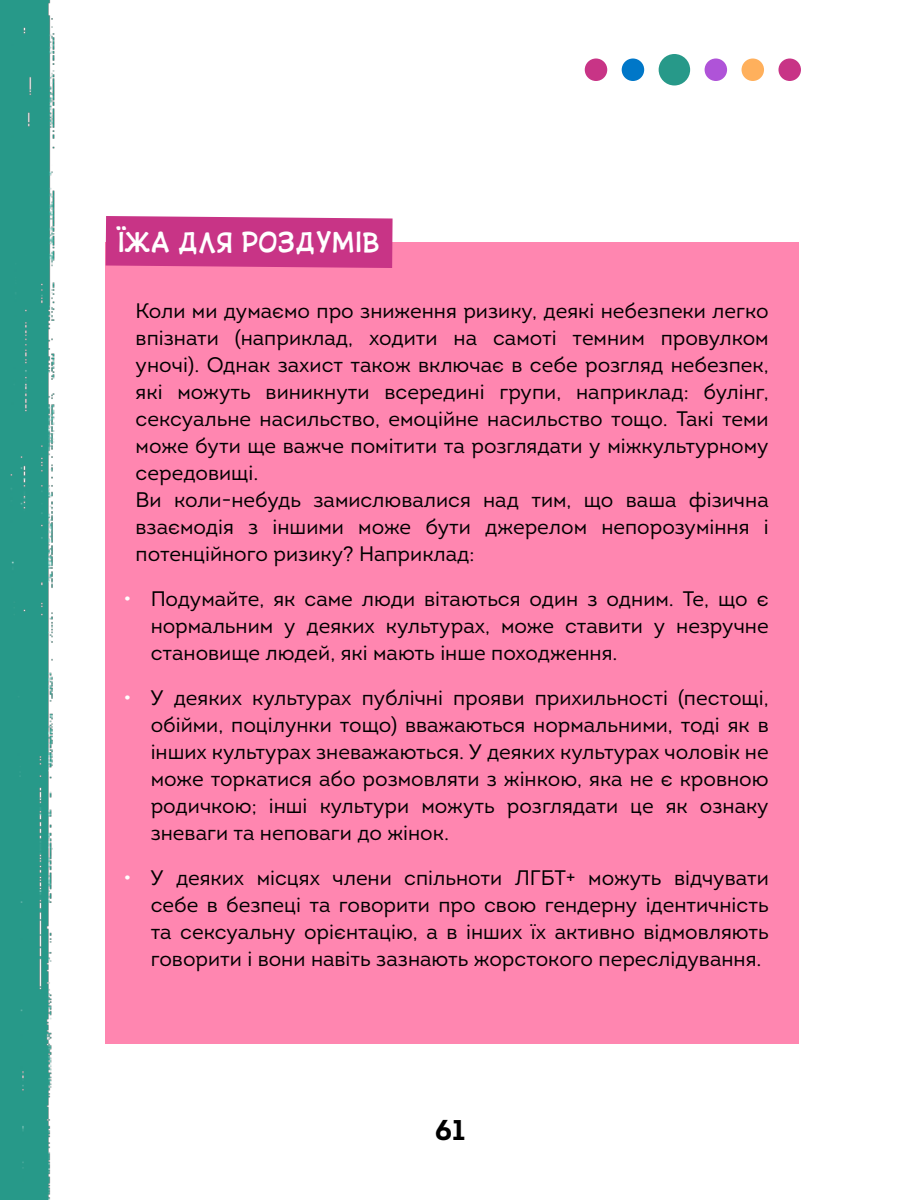
<style>
.page{position:relative;width:900px;height:1200px;background:#fff}
.page>*{position:absolute;margin:0;border:0;box-sizing:border-box;transform-origin:0 0}
.t1{font:700 28.5px "Intro";color:#000}
.t2{font:27px "V 10 Cent Comics";color:#fff}
.t3{font:21px/27px "Intro";color:#000;text-align:justify}
.s1{color:#fff}
</style>
<div class="page">
<img style="left:0;top:0;width:801px;height:1200px">
<div style="left:106px;top:216px;width:287px;height:52px;background:#c83486"></div>
<p class="t2" style="left:117px;top:226px;width:264px">їжа для роздумів</p>
<p class="t3" style="left:136px;top:297px;width:635px;text-align:left">Коли ми думаємо про зниження ризику, деякі небезпеки легко впізнати (наприклад, ходити на самоті темним провулком уночі). Однак захист також включає в себе розгляд небезпек, які можуть виникнути всередині групи, наприклад: булінг, сексуальне насильство, емоційне насильство тощо. Такі теми може бути ще важче помітити та розглядати у міжкультурному середовищі.<br>Ви коли-небудь замислювалися над тим, що ваша фізична взаємодія з іншими може бути джерелом непорозуміння і потенційного ризику? Наприклад:</p>
<p class="t3" style="left:151px;top:585px;width:620px;text-indent:-27px"><span class="s1">•</span> Подумайте, як саме люди вітаються один з одним. Те, що є нормальним у деяких культурах, може ставити у незручне становище людей, які мають інше походження.</p>
<p class="t3" style="left:151px;top:684px;width:620px;text-indent:-27px"><span class="s1">•</span> У деяких культурах публічні прояви прихильності (пестощі, обійми, поцілунки тощо) вважаються нормальними, тоді як в інших культурах зневажаються. У деяких культурах чоловік не може торкатися або розмовляти з жінкою, яка не є кровною родичкою; інші культури можуть розглядати це як ознаку зневаги та неповаги до жінок.</p>
<p class="t3" style="left:151px;top:864px;width:620px;text-indent:-27px"><span class="s1">•</span> У деяких місцях члени спільноти ЛГБТ+ можуть відчувати себе в безпеці та говорити про свою гендерну ідентичність та сексуальну орієнтацію, а в інших їх активно відмовляють говорити і вони навіть зазнають жорстокого переслідування.</p>
<h1 class="t1" style="left:435px;top:1112px;width:32px">61</h1>
</div>
